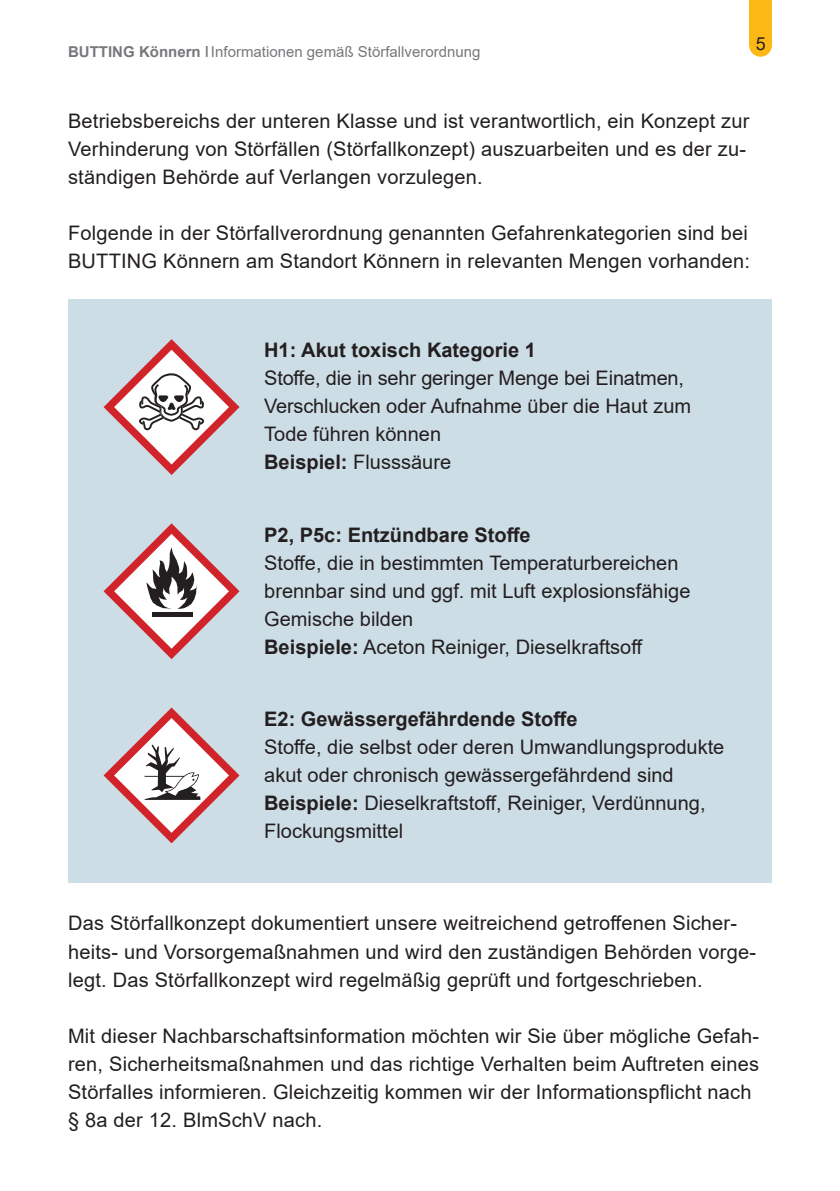
<style>
.page{position:relative;width:840px;height:1191px;background:#fff}
.page>*{position:absolute;margin:0;border:0;box-sizing:border-box;transform-origin:0 0}
.t1{font:20px/28px "Arial";letter-spacing:.01em;color:#231f20}
.t2{font:700 20px "Arial";color:#231f20}
.t3{font:18px "Arial";color:#231f20}
.t4{font:15px "Arial";color:#76787b}
.s1{font-weight:700}
</style>
<div class="page">
<div style="left:748px;top:0;width:23px;height:45px;background:#fcb814"></div>
<div style="left:748px;top:34px;width:23px;height:23px;background:#fcb814;border-radius:50%"></div>
<div style="left:68px;top:299px;width:703px;height:583px;background:#cddde6"></div>
<svg style="left:103px;top:339px;width:136px;height:136px"></svg>
<svg style="left:103px;top:523px;width:136px;height:136px"></svg>
<svg style="left:103px;top:707px;width:136px;height:136px"></svg>
<p class="t4" style="left:68px;top:41px;width:414px"><span class="s1">BUTTING Könnern</span> Informationen gemäß Störfallverordnung</p>
<p class="t3" style="left:755px;top:31px;width:12px">5</p>
<p class="t1" style="left:68px;top:107px;width:682px">Betriebsbereichs der unteren Klasse und ist verantwortlich, ein Konzept zur<br>Verhinderung von Störfällen (Störfallkonzept) auszuarbeiten und es der zu&shy;ständigen Behörde auf Verlangen vorzulegen.</p>
<p class="t1" style="left:68px;top:219px;width:683px">Folgende in der Störfallverordnung genannten Gefahrenkategorien sind bei<br>BUTTING Könnern am Standort Könnern in relevanten Mengen vorhanden:</p>
<p class="t2" style="left:264px;top:336px;width:273px">H1: Akut toxisch Kategorie 1</p>
<p class="t1" style="left:264px;top:364px;width:428px">Stoffe, die in sehr geringer Menge bei Einatmen, Verschlucken oder Aufnahme über die Haut zum Tode führen können<br><span class="s1">Beispiel:</span> Flusssäure</p>
<p class="t2" style="left:264px;top:520px;width:268px">P2, P5c: Entzündbare Stoffe</p>
<p class="t1" style="left:264px;top:548px;width:427px">Stoffe, die in bestimmten Temperaturbereichen brennbar sind und ggf. mit Luft explosionsfähige Gemische bilden<br><span class="s1">Beispiele:</span> Aceton Reiniger, Dieselkraftsoff</p>
<p class="t2" style="left:264px;top:705px;width:314px">E2: Gewässergefährdende Stoffe</p>
<p class="t1" style="left:264px;top:733px;width:461px">Stoffe, die selbst oder deren Umwandlungsprodukte akut oder chronisch gewässergefährdend sind <span class="s1">Beispiele:</span> Dieselkraftstoff, Reiniger, Verdünnung, Flockungsmittel</p>
<p class="t1" style="left:68px;top:909px;width:689px">Das Störfallkonzept dokumentiert unsere weitreichend getroffenen Sicher&shy;heits- und Vorsorgemaßnahmen und wird den zuständigen Behörden vorge&shy;legt. Das Störfallkonzept wird regelmäßig geprüft und fortgeschrieben.</p>
<p class="t1" style="left:68px;top:1021px;width:692px">Mit dieser Nachbarschaftsinformation möchten wir Sie über mögliche Gefah&shy;ren, Sicherheitsmaßnahmen und das richtige Verhalten beim Auftreten eines Störfalles informieren. Gleichzeitig kommen wir der Informationspflicht nach § 8a der 12. BlmSchV nach.</p>
</div>
